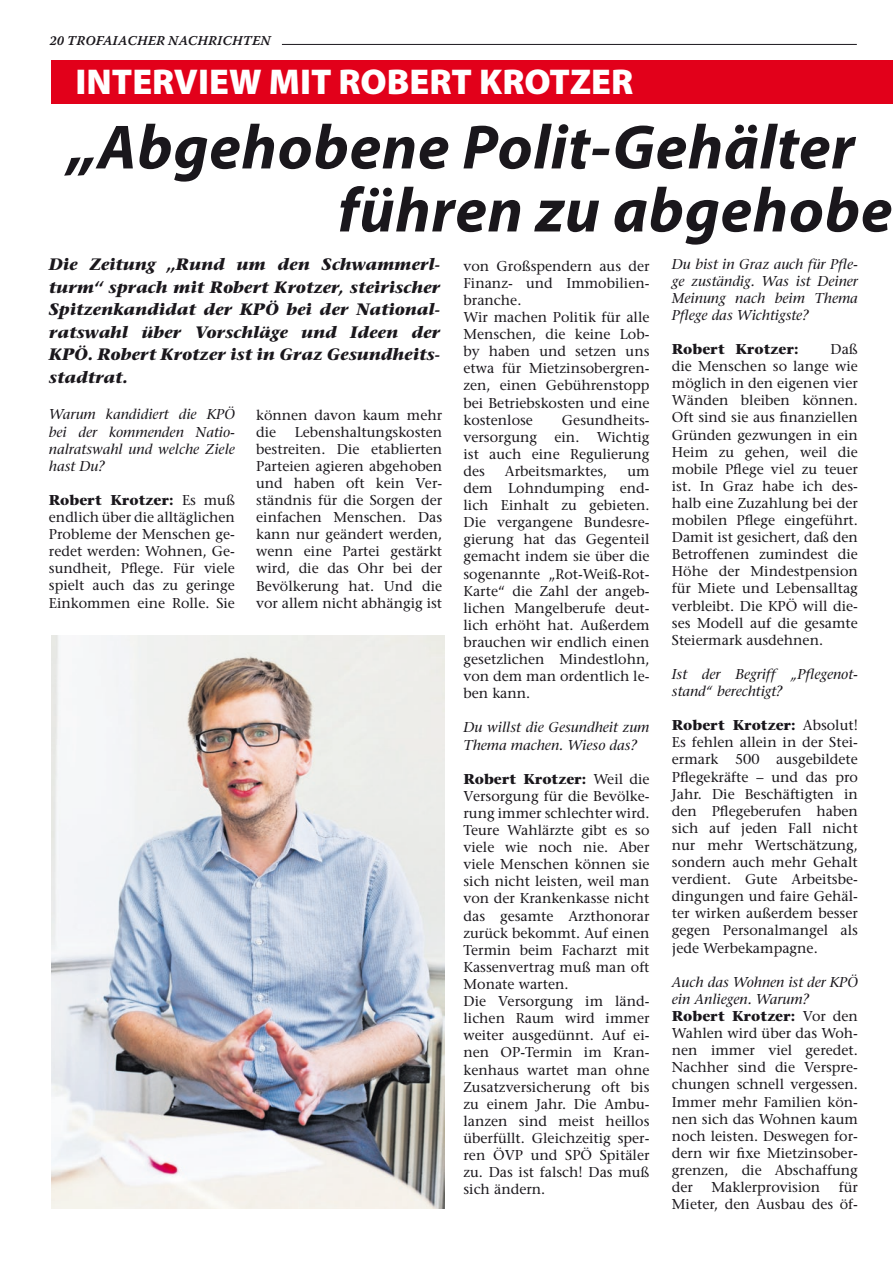
<style>
.page{position:relative;width:893px;height:1263px;background:#fff}
.page>*{position:absolute;margin:0;border:0;box-sizing:border-box;transform-origin:0 0}
.Titel_2{font:italic 700 63px/63px "Myriad Pro";letter-spacing:.01em;color:#1a171c}
.Fließtext{font:900 36px "Myriad Pro";color:#fff}
.swt-twxt{font:italic 700 16.5px/22.5px "Stone Serif";color:#1a171c;text-align:justify}
.swt-twxt-2{font:14.25px/17.1px "Stone Serif";color:#1a171c;text-align:justify}
.swt-twxt-3{font:italic 14.25px/17.1px "Stone Serif";color:#1a171c}
.swt-twxt-4{font:700 14.25px "Stone Serif";color:#1a171c}
.t1{font:13.5px "Warnock Pro Semibold It Capt";letter-spacing:.01em;color:#1a171c}
.s1{font-weight:700}
</style>
<div class="page">
<hr style="left:282px;top:44px;width:575px;height:1px;background:#1a171c">
<img style="left:51px;top:636px;width:393px;height:572px">
<div style="left:52px;top:60px;width:841px;height:43px;background:#e2001a"></div>
<p class="t1" style="left:50px;top:32px;width:222px">20 TROFAIACHER NACHRICHTEN</p>
<p class="Fließtext" style="left:75px;top:58px;width:559px">INTERVIEW MIT ROBERT KROTZER</p>
<p class="Titel_2" style="left:338px;top:114px;width:556px;text-indent:-270px">„Abgehobene Polit-Gehälter führen zu abgehobe</p>
<p class="swt-twxt" style="left:49px;top:253px;width:393px">Die Zeitung „Rund um den Schwammerl&shy;turm“ sprach mit Robert Krotzer, steirischer Spitzenkandidat der KPÖ bei der National&shy;ratswahl über Vorschläge und Ideen der KPÖ. Robert Krotzer ist in Graz Gesundheits&shy;stadtrat.</p>
<p class="swt-twxt-2" style="left:256px;top:406px;width:188px">können davon kaum mehr die</p>
<p class="swt-twxt-3" style="left:672px;top:255px;width:188px;text-align:justify">Du bist in Graz auch für Pfle&shy;ge zuständig. Was ist Deiner Meinung nach beim Thema Pflege das Wichtigste?</p>
<p class="swt-twxt-4" style="left:672px;top:340px;width:128px">Robert Krotzer:</p>
<p class="swt-twxt-2" style="left:463px;top:257px;width:188px">von Großspendern aus der Finanz- und Immobilien&shy;branche.</p>
<p class="swt-twxt-2" style="left:463px;top:308px;width:188px">Wir machen Politik für alle Menschen, die keine Lob&shy;by haben und setzen uns etwa für Mietzinsobergren&shy;zen, einen Gebührenstopp bei Betriebskosten und eine kostenlose</p>
<p class="swt-twxt-2" style="left:672px;top:340px;width:188px;text-indent:159px">Daß die Menschen so lange wie möglich in den eigenen vier Wänden bleiben können.<br>Oft sind sie aus finanziellen Gründen gezwungen in ein Heim zu gehen, weil die mobile Pflege viel zu teuer ist. In Graz habe ich des&shy;halb eine Zuzahlung bei der mobilen Pflege eingeführt.<br>Damit ist gesichert, daß den Betroffenen zumindest die Höhe der Mindestpension für Miete und Lebensalltag verbleibt. Die KPÖ will die&shy;ses Modell auf die gesamte Steiermark ausdehnen.</p>
<p class="swt-twxt-3" style="left:672px;top:665px;width:188px">Ist der Begriff „Pflegenot&shy;stand“ berechtigt?</p>
<p class="swt-twxt-2" style="left:672px;top:717px;width:188px"><span class="s1">Robert Krotzer:</span> Absolut!<br>Es fehlen allein in der Stei&shy;ermark 500 ausgebildete Pflegekräfte – und das pro Jahr. Die Beschäftigten in den Pflegeberufen haben sich auf jeden Fall nicht nur mehr Wertschätzung, sondern auch mehr Gehalt verdient. Gute Arbeitsbe&shy;dingungen und faire Gehäl&shy;ter wirken außerdem besser gegen Personalmangel als jede Werbekampagne.</p>
<p class="swt-twxt-3" style="left:672px;top:973px;width:188px">Auch das Wohnen ist der KPÖ ein Anliegen. Warum?</p>
<p class="swt-twxt-2" style="left:672px;top:1007px;width:188px"><span class="s1">Robert Krotzer:</span> Vor den Wahlen wird über das Woh&shy;nen immer viel geredet.<br>Nachher sind die Verspre&shy;chungen schnell vergessen.<br>Immer mehr Familien kön&shy;nen sich das Wohnen kaum noch leisten. Deswegen for&shy;dern wir fixe Mietzinsober&shy;grenzen, die Abschaffung der</p>
<p class="swt-twxt-3" style="left:49px;top:406px;width:188px;text-align:justify">Warum kandidiert die KPÖ bei der kommenden Natio&shy;nalratswahl und welche Ziele hast Du?</p>
<p class="swt-twxt-2" style="left:49px;top:491px;width:188px"><span class="s1">Robert Krotzer:</span> Es muß endlich über die alltäglichen Probleme der Menschen ge&shy;redet werden: Wohnen, Ge&shy;sundheit, Pflege. Für viele spielt auch das zu geringe Einkommen eine Rolle. Sie</p>
<p class="swt-twxt-2" style="left:463px;top:411px;width:188px;text-indent:98px">Gesundheits&shy;versorgung ein. Wichtig ist auch eine Regulierung des</p>
<p class="swt-twxt-2" style="left:256px;top:423px;width:188px;text-indent:39px">Lebenshaltungskosten bestreiten. Die etablierten Parteien agieren abgehoben und haben oft kein Ver&shy;ständnis für die Sorgen der einfachen Menschen. Das kann nur geändert werden, wenn eine Partei gestärkt wird, die das Ohr bei der Bevölkerung hat. Und die vor allem nicht abhängig ist</p>
<p class="swt-twxt-2" style="left:505px;top:462px;width:104px">Arbeitsmarktes,</p>
<p class="swt-twxt-2" style="left:463px;top:462px;width:188px;text-indent:164px">um dem Lohndumping end&shy;lich Einhalt zu gebieten.<br>Die vergangene Bundesre&shy;gierung hat das Gegenteil gemacht indem sie über die sogenannte „Rot-Weiß-Rot-Karte“ die Zahl der angeb&shy;lichen Mangelberufe deut&shy;lich erhöht hat. Außerdem brauchen wir endlich einen gesetzlichen Mindestlohn, von dem man ordentlich le&shy;ben kann.</p>
<p class="swt-twxt-3" style="left:463px;top:719px;width:188px">Du willst die Gesundheit zum<br>Thema machen. Wieso das?</p>
<p class="swt-twxt-2" style="left:463px;top:770px;width:188px"><span class="s1">Robert Krotzer:</span> Weil die Versorgung für die Bevölke&shy;rung immer schlechter wird.<br>Teure Wahlärzte gibt es so viele wie noch nie. Aber viele Menschen können sie sich nicht leisten, weil man von der Krankenkasse nicht das gesamte Arzthonorar zurück bekommt. Auf einen Termin beim Facharzt mit Kassenvertrag muß man oft Monate warten.</p>
<p class="swt-twxt-2" style="left:463px;top:992px;width:188px">Die Versorgung im länd&shy;lichen Raum wird immer weiter ausgedünnt. Auf ei&shy;nen OP-Termin im Kran&shy;kenhaus wartet man ohne Zusatzversicherung oft bis zu einem Jahr. Die Ambu&shy;lanzen sind meist heillos überfüllt. Gleichzeitig sper&shy;ren ÖVP und SPÖ Spitäler zu. Das ist falsch! Das muß sich ändern.</p>
<p class="swt-twxt-2" style="left:672px;top:1178px;width:188px;text-align:right">für<br>Mieter, den Ausbau des öf-</p>
<p class="swt-twxt-2" style="left:711px;top:1178px;width:110px">Maklerprovision</p>
</div>
